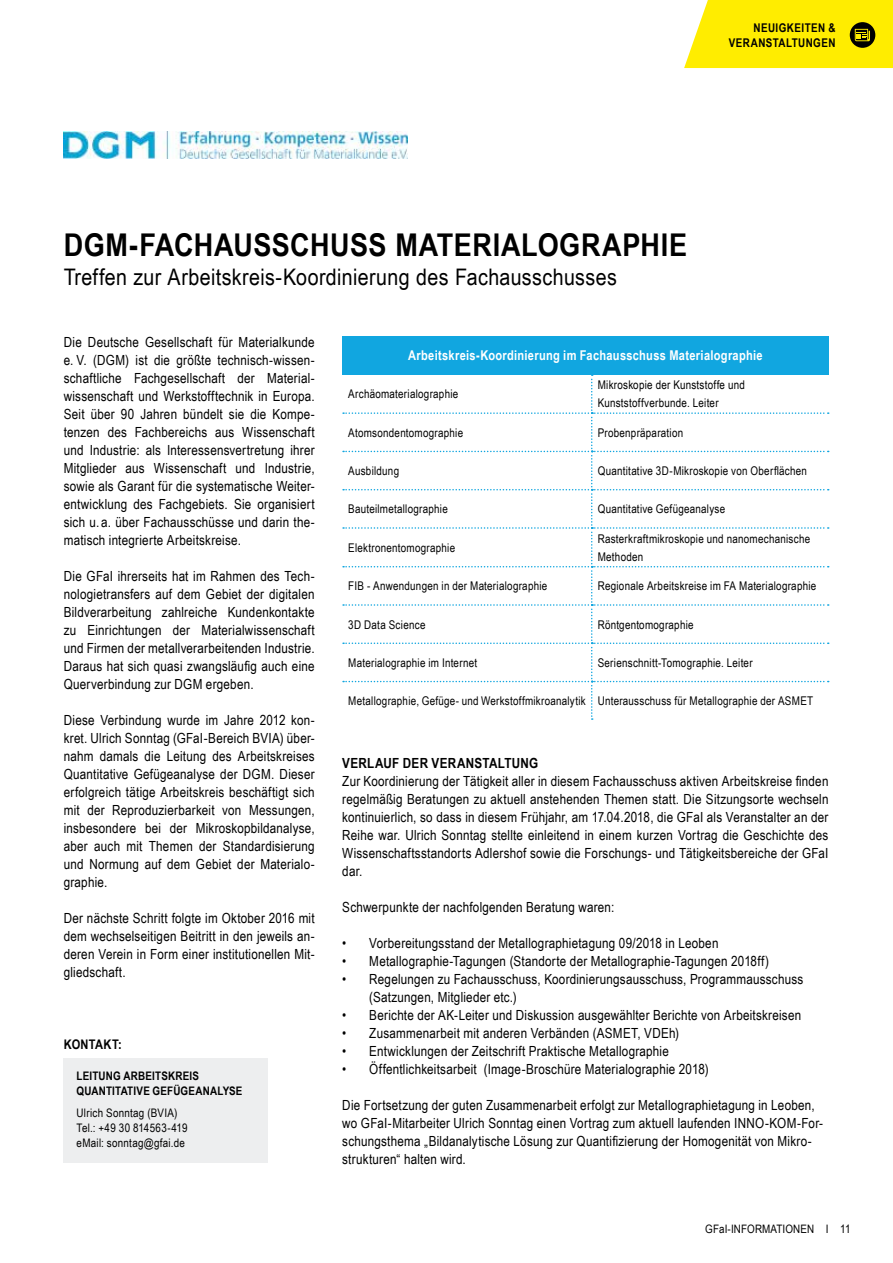
<style>
.page{position:relative;width:893px;height:1263px;background:#fff}
.page>*{position:absolute;margin:0;border:0;box-sizing:border-box;transform-origin:0 0}
.t1{font:700 31.35px "Arial Narrow";letter-spacing:.015em;color:#000;scale:1.05 1}
.t2{font:22.8px "Arial Narrow";letter-spacing:.015em;color:#000;scale:1.05 1}
.t3{font:13.95px/18px "Arial Narrow";letter-spacing:.015em;color:#000;text-align:justify}
.t4{font:700 13.95px "Arial Narrow";letter-spacing:.02em;color:#000}
.t5{font:700 13.5px "Arial Narrow";letter-spacing:.025em;color:#fff}
.t6{font:700 13.2px "Arial Narrow";letter-spacing:.02em;color:#000}
.t7{font:12px/18px "Arial Narrow";letter-spacing:.02em;color:#000}
.t8{font:700 12px/15px "Arial Narrow";letter-spacing:.035em;color:#000;text-align:right}
.t9{font:11.7px/15px "Arial Narrow";letter-spacing:.02em;color:#000}
.t10{font:700 11.7px/15px "Arial Narrow";letter-spacing:.015em;color:#000}
</style>
<div class="page">
<div style="left:64px;top:1058px;width:204px;height:104px;background:#edeeef"></div>
<div style="left:342px;top:336px;width:486px;height:38px;background:#11a6e0"></div>
<svg style="left:343px;top:374px;width:486px;height:346px"></svg>
<img style="left:64px;top:132px;width:344px;height:26px">
<svg style="left:684px;top:0;width:209px;height:68px;background:#f7e70e"></svg>
<p class="t8" style="left:729px;top:19px;width:108px">NEUIGKEITEN &amp;<br>VERANSTALTUNGEN</p>
<h1 class="t1" style="left:64px;top:221px;width:595px">DGM-FACHAUSSCHUSS MATERIALOGRAPHIE</h1>
<h2 class="t2" style="left:64px;top:260px;width:528px">Treffen zur Arbeitskreis-Koordinierung des Fachausschusses</h2>
<p class="t3" style="left:64px;top:332px;width:252px">Die Deutsche Gesellschaft für Materialkunde e. V. (DGM) ist die größte technisch-wissen&shy;schaftliche Fachgesellschaft der Material&shy;wissenschaft und Werkstofftechnik in Europa.<br>Seit über 90 Jahren bündelt sie die Kompe&shy;tenzen des Fachbereichs aus Wissenschaft und Industrie: als Interessensvertretung ihrer Mitglieder aus Wissenschaft und Industrie, sowie als Garant für die systematische Weiter&shy;entwicklung des Fachgebiets. Sie organisiert sich u. a. über Fachausschüsse und darin the&shy;matisch integrierte Arbeitskreise.</p>
<p class="t3" style="left:64px;top:566px;width:252px">Die GFaI ihrerseits hat im Rahmen des Tech&shy;nologietransfers auf dem Gebiet der digitalen Bildverarbeitung zahlreiche Kundenkontakte zu Einrichtungen der Materialwissenschaft und Firmen der metallverarbeitenden Industrie.<br>Daraus hat sich quasi zwangsläufig auch eine Querverbindung zur DGM ergeben.</p>
<p class="t3" style="left:64px;top:710px;width:252px">Diese Verbindung wurde im Jahre 2012 kon&shy;kret. Ulrich Sonntag (GFaI-Bereich BVIA) über&shy;nahm damals die Leitung des Arbeitskreises Quantitative Gefügeanalyse der DGM. Dieser erfolgreich tätige Arbeitskreis beschäftigt sich mit der Reproduzierbarkeit von Messungen, insbesondere bei der Mikroskopbildanalyse, aber auch mit Themen der Standardisierung und Normung auf dem Gebiet der Materialo&shy;graphie.</p>
<p class="t3" style="left:64px;top:908px;width:252px">Der nächste Schritt folgte im Oktober 2016 mit dem wechselseitigen Beitritt in den jeweils an&shy;deren Verein in Form einer institutionellen Mit&shy;gliedschaft.</p>
<p class="t6" style="left:64px;top:1034px;width:59px">KONTAKT:</p>
<p class="t10" style="left:77px;top:1067px;width:167px">LEITUNG ARBEITSKREIS<br>QUANTITATIVE GEFÜGEANALYSE</p>
<p class="t9" style="left:77px;top:1105px;width:112px">Ulrich Sonntag (BVIA)<br>Tel.: +49 30 814563-419 eMail: sonntag@gfai.de</p>
<p class="t5" style="left:408px;top:345px;width:356px">Arbeitskreis-Koordinierung im Fachausschuss Materialographie</p>
<p class="t7" style="left:348px;top:384px;width:111px">Archäomaterialographie</p>
<p class="t7" style="left:598px;top:375px;width:149px">Mikroskopie der Kunststoffe und<br>Kunststoffverbunde. Leiter</p>
<p class="t7" style="left:348px;top:423px;width:116px">Atomsondentomographie</p>
<p class="t7" style="left:598px;top:423px;width:87px">Probenpräparation</p>
<p class="t7" style="left:348px;top:461px;width:52px">Ausbildung</p>
<p class="t7" style="left:598px;top:461px;width:211px">Quantitative 3D-Mikroskopie von Oberflächen</p>
<p class="t7" style="left:348px;top:499px;width:101px">Bauteilmetallographie</p>
<p class="t7" style="left:598px;top:499px;width:129px">Quantitative Gefügeanalyse</p>
<p class="t7" style="left:348px;top:538px;width:108px">Elektronentomographie</p>
<p class="t7" style="left:598px;top:529px;width:214px">Rasterkraftmikroskopie und nanomechanische<br>Methoden</p>
<p class="t7" style="left:348px;top:577px;width:201px">FIB - Anwendungen in der Materialographie</p>
<p class="t7" style="left:598px;top:577px;width:220px">Regionale Arbeitskreise im FA Materialographie</p>
<p class="t7" style="left:348px;top:615px;width:79px">3D Data Science</p>
<p class="t7" style="left:598px;top:615px;width:97px">Röntgentomographie</p>
<p class="t7" style="left:348px;top:653px;width:130px">Materialographie im Internet</p>
<p class="t7" style="left:598px;top:653px;width:156px">Serienschnitt-Tomographie. Leiter</p>
<p class="t7" style="left:348px;top:691px;width:466px">Metallographie, Gefüge- und Werkstoffmikroanalytik Unterausschuss für Metallographie der ASMET</p>
<p class="t4" style="left:342px;top:752px;width:197px">VERLAUF DER VERANSTALTUNG</p>
<p class="t3" style="left:342px;top:771px;width:488px">Zur Koordinierung der Tätigkeit aller in diesem Fachausschuss aktiven Arbeitskreise finden regelmäßig Beratungen zu aktuell anstehenden Themen statt. Die Sitzungsorte wechseln kontinuierlich, so dass in diesem Frühjahr, am 17.04.2018, die GFaI als Veranstalter an der Reihe war. Ulrich Sonntag stellte einleitend in einem kurzen Vortrag die Geschichte des Wissenschaftsstandorts Adlershof sowie die Forschungs- und Tätigkeitsbereiche der GFaI dar.</p>
<p class="t3" style="left:342px;top:897px;width:273px">Schwerpunkte der nachfolgenden Beratung waren:</p>
<p class="t3" style="left:342px;top:933px;width:378px">• Vorbereitungsstand der Metallographietagung 09/2018 in Leoben</p>
<p class="t3" style="left:342px;top:951px;width:428px">• Metallographie-Tagungen (Standorte der Metallographie-Tagungen 2018ff)</p>
<p class="t3" style="left:369px;top:969px;width:436px;text-indent:-27px">• Regelungen zu Fachausschuss, Koordinierungsausschuss, Programmausschuss (Satzungen, Mitglieder etc.)</p>
<p class="t3" style="left:342px;top:1005px;width:460px">• Berichte der AK-Leiter und Diskussion ausgewählter Berichte von Arbeitskreisen</p>
<p class="t3" style="left:342px;top:1023px;width:338px">• Zusammenarbeit mit anderen Verbänden (ASMET, VDEh)</p>
<p class="t3" style="left:342px;top:1041px;width:328px">• Entwicklungen der Zeitschrift Praktische Metallographie</p>
<p class="t3" style="left:342px;top:1059px;width:368px">• Öffentlichkeitsarbeit (Image-Broschüre Materialographie 2018)</p>
<p class="t3" style="left:342px;top:1095px;width:482px;text-align:left">Die Fortsetzung der guten Zusammenarbeit erfolgt zur Metallographietagung in Leoben, wo GFaI-Mitarbeiter Ulrich Sonntag einen Vortrag zum aktuell laufenden INNO-KOM-For&shy;schungsthema „Bildanalytische Lösung zur Quantifizierung der Homogenität von Mikro&shy;strukturen“ halten wird.</p>
<p class="t9" style="left:705px;top:1221px;width:147px">GFaI-INFORMATIONEN I 11</p>
</div>
